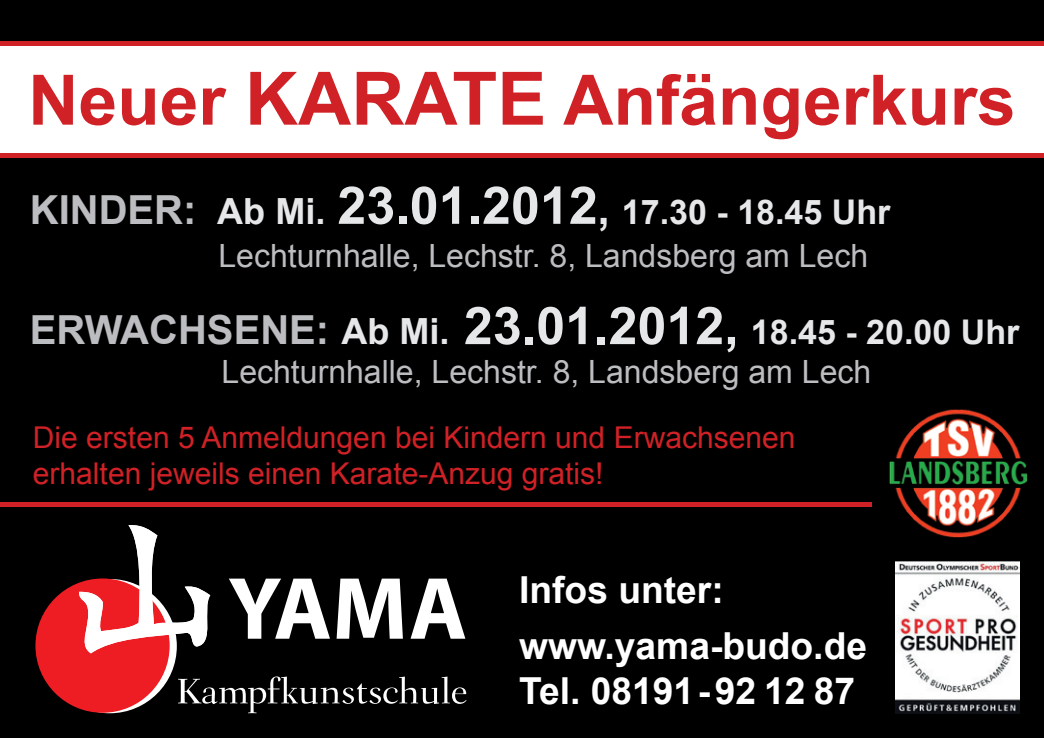
<style>
.page{position:relative;width:1044px;height:738px;background:#fff}
.page>*{position:absolute;margin:0;border:0;box-sizing:border-box;transform-origin:0 0}
.t1{font:700 69.6px "Arial";color:#d02126}
.t2{font:700 37.2px/56px "Arial";color:#fff}
.t3{font:700 34px "Arial";color:#e6e7e9}
.t4{font:32px "Arial";color:#bcbdc0}
.t5{font:30px/36px "Arial";color:#d02126}
.s1{font-size:73.6px}
.s2{font-size:40px;color:#bcbdc0}
.s3{font-size:36px}
.s4{font-size:52px}
.s5{font-size:43.2px}
</style>
<div class="page">
<div style="left:0;top:0;width:1043px;height:737px;background:#000"></div>
<img style="left:889px;top:409px;width:139px;height:129px">
<svg style="left:43px;top:578px;width:134px;height:134px"></svg>
<div style="left:35px;top:578px;width:135px;height:134px;background:#ee1d23;border-radius:50%"></div>
<svg style="left:77px;top:525px;width:134px;height:127px"></svg>
<svg style="left:178px;top:676px;width:288px;height:36px"></svg>
<svg style="left:229px;top:578px;width:101px;height:60px"></svg>
<svg style="left:336px;top:578px;width:67px;height:60px"></svg>
<svg style="left:410px;top:578px;width:55px;height:60px"></svg>
<div style="left:0;top:45px;width:1043px;height:113px;background:#fff"></div>
<div style="left:0;top:153px;width:1043px;height:5px;background:#d02126"></div>
<hr style="left:0;top:41px;width:1043px;height:4px;background:#d02126">
<hr style="left:0;top:502px;width:871px;height:4px;background:#d02126">
<img style="left:895px;top:561px;width:124px;height:151px">
<h1 class="t1" style="left:28px;top:54px;width:988px">Neuer <span class="s1">KARATE</span> Anfängerkurs</h1>
<p class="t3" style="left:30px;top:189px;width:862px"><span class="s2">KINDER:</span> <span class="s3">Ab Mi.</span> <span class="s4">23.01.2012</span><span class="s5">,</span> 17.30 - 18.45 Uhr</p>
<p class="t4" style="left:218px;top:235px;width:651px">Lechturnhalle, Lechstr. 8, Landsberg am Lech</p>
<p class="t3" style="left:30px;top:309px;width:990px"><span class="s2">ERWACHSENE:</span> <span class="s3">Ab Mi.</span> <span class="s4">23.01.2012,</span> 18.45 - 20.00 Uhr</p>
<p class="t4" style="left:221px;top:350px;width:651px">Lechturnhalle, Lechstr. 8, Landsberg am Lech</p>
<p class="t5" style="left:33px;top:419px;width:764px">Die ersten 5 Anmeldungen bei Kindern und Erwachsenen erhalten jeweils einen Karate-Anzug gratis!</p>
<p class="t2" style="left:519px;top:563px;width:349px">Infos unter: www.yama-budo.de</p>
<p class="t2" style="left:519px;top:663px;width:337px">Tel. 08191-92 12 87</p>
</div>
